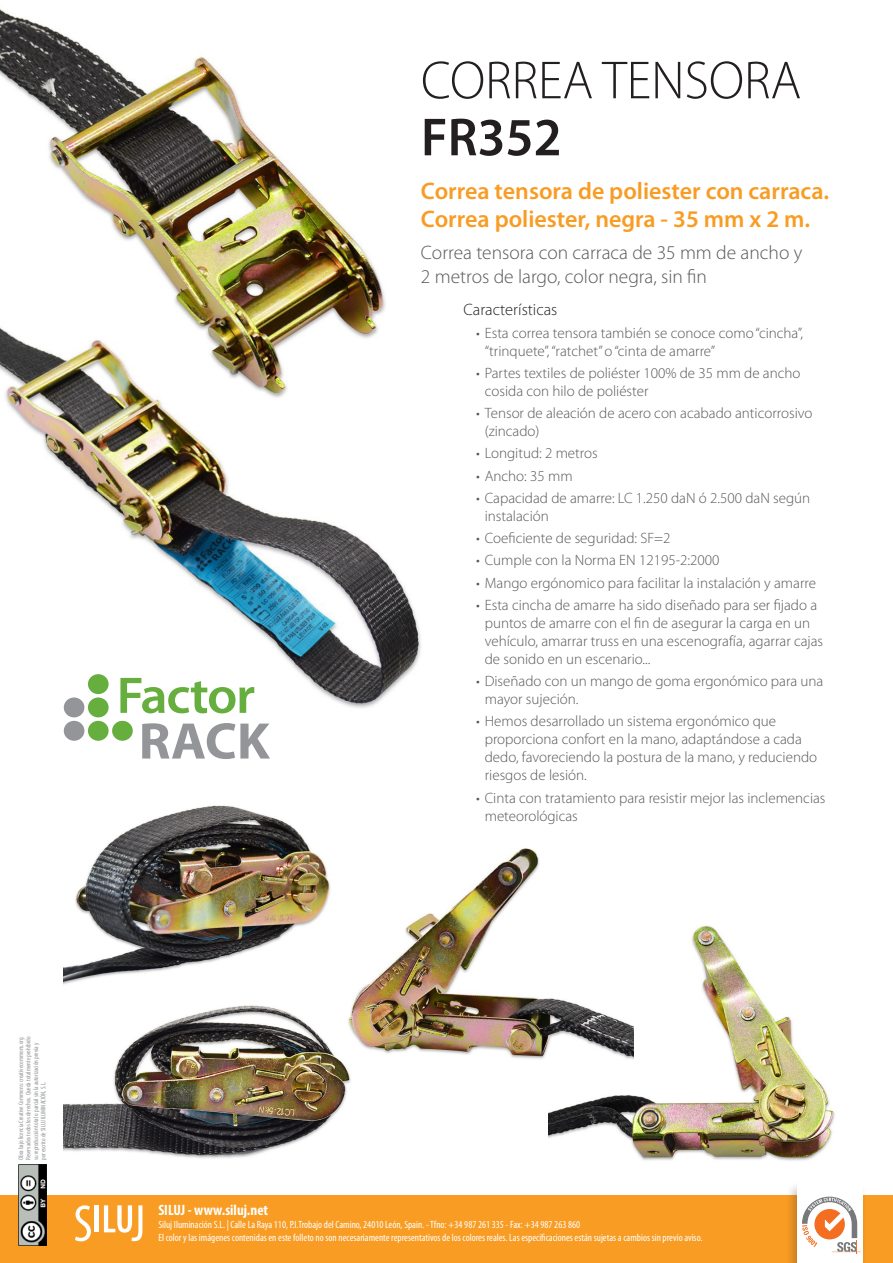
<style>
.page{position:relative;width:893px;height:1263px;background:#fff}
.page>*{position:absolute;margin:0;border:0;box-sizing:border-box;transform-origin:0 0}
.t1{font:300 54px/57px "Myriad Pro";color:#231f20}
.t2{font:600 24px/28.8px "Myriad Pro";color:#f89c23}
.t3{font:300 19.5px/23.4px "Myriad Pro";color:#57585a}
.t4{font:300 16.5px "Myriad Pro";color:#231f20}
.t5{font:300 15px/18px "Myriad Pro";color:#57585a}
.t6{font:700 condensed 15px "Myriad Pro";color:#fff}
.t7{font:condensed 10.5px/12.6px "Myriad Pro";color:#fff}
.t8{font:condensed 6.75px/7.5px "Myriad Pro";color:#939598}
.s1{font-weight:600}
</style>
<div class="page">
<div style="left:0;top:1195px;width:893px;height:68px;background:#f89c23"></div>
<img style="left:18px;top:1164px;width:28px;height:81px">
<svg style="left:75px;top:1222px;width:16px;height:19px"></svg>
<hr style="left:95px;top:1205px;width:4px;height:27px;background:#fff">
<svg style="left:104px;top:1222px;width:38px;height:19px"></svg>
<div style="left:785px;top:1181px;width:82px;height:82px;background:#231f20;opacity:.25"></div>
<div style="left:798px;top:1175px;width:65px;height:88px;background:#fff"></div>
<svg style="left:802px;top:1197px;width:59px;height:57px"></svg>
<img style="left:0;top:9px;width:384px;height:287px">
<img style="left:549px;top:925px;width:286px;height:263px">
<img style="left:0;top:296px;width:421px;height:445px">
<img style="left:357px;top:848px;width:277px;height:253px">
<img style="left:75px;top:805px;width:256px;height:124px">
<img style="left:64px;top:929px;width:293px;height:293px">
<svg style="left:142px;top:723px;width:128px;height:36px"></svg>
<svg style="left:120px;top:678px;width:134px;height:35px"></svg>
<div style="left:88px;top:674px;width:21px;height:20px;background:#66ae3d;border-radius:50%"></div>
<div style="left:88px;top:697px;width:21px;height:20px;background:#66ae3d;border-radius:50%"></div>
<div style="left:88px;top:721px;width:21px;height:20px;background:#66ae3d;border-radius:50%"></div>
<div style="left:112px;top:721px;width:21px;height:20px;background:#66ae3d;border-radius:50%"></div>
<div style="left:64px;top:697px;width:20px;height:20px;background:#939598;border-radius:50%"></div>
<div style="left:64px;top:721px;width:20px;height:20px;background:#939598;border-radius:50%"></div>
<p class="t8" style="left:17px;top:1160px;width:125px;rotate:-90deg">Obra bajo licencia Creative Commons: creativecommons.org Reservados todos los derechos. Queda totalmente prohibido su reproducción total o parcial sin la autorización previa y por escrito de SILUJ ILUMINACIÓN, S.L.</p>
<p class="t1" style="left:421px;top:53px;width:382px">CORREA TENSORA<br><span class="s1">FR352</span></p>
<p class="t2" style="left:421px;top:177px;width:410px">Correa tensora de poliester con carraca.<br>Correa poliester, negra - 35 mm x 2 m.</p>
<p class="t3" style="left:421px;top:241px;width:383px">Correa tensora con carraca de 35 mm de ancho y<br>2 metros de largo, color negra, sin fin</p>
<p class="t4" style="left:463px;top:301px;width:95px">Características</p>
<p class="t5" style="left:485px;top:324px;width:320px;text-indent:-9px">• Esta correa tensora también se conoce como “cincha”, “trinquete”, “ratchet” o “cinta de amarre”</p>
<p class="t5" style="left:485px;top:364px;width:317px;text-indent:-9px">• Partes textiles de poliéster 100% de 35 mm de ancho cosida con hilo de poliéster</p>
<p class="t5" style="left:485px;top:404px;width:329px;text-indent:-9px">• Tensor de aleación de acero con acabado anticorrosivo (zincado)</p>
<p class="t5" style="left:476px;top:445px;width:123px">• Longitud: 2 metros</p>
<p class="t5" style="left:476px;top:467px;width:98px">• Ancho: 35 mm</p>
<p class="t5" style="left:485px;top:489px;width:327px;text-indent:-9px">• Capacidad de amarre: LC 1.250 daN ó 2.500 daN según instalación</p>
<p class="t5" style="left:476px;top:529px;width:196px">• Coeficiente de seguridad: SF=2</p>
<p class="t5" style="left:476px;top:552px;width:245px">• Cumple con la Norma EN 12195-2:2000</p>
<p class="t5" style="left:476px;top:574px;width:341px">• Mango ergónomico para facilitar la instalación y amarre</p>
<p class="t5" style="left:485px;top:596px;width:340px;text-indent:-9px">• Esta cincha de amarre ha sido diseñado para ser fijado a puntos de amarre con el fin de asegurar la carga en un vehículo, amarrar truss en una escenografía, agarrar cajas de sonido en un escenario...</p>
<p class="t5" style="left:485px;top:672px;width:340px;text-indent:-9px">• Diseñado con un mango de goma ergonómico para una mayor sujeción.</p>
<p class="t5" style="left:485px;top:713px;width:334px;text-indent:-9px">• Hemos desarrollado un sistema ergonómico que proporciona confort en la mano, adaptándose a cada dedo, favoreciendo la postura de la mano, y reduciendo riesgos de lesión.</p>
<p class="t5" style="left:485px;top:789px;width:342px;text-indent:-9px">• Cinta con tratamiento para resistir mejor las inclemencias meteorológicas</p>
<p class="t6" style="left:158px;top:1201px;width:111px">SILUJ - www.siluj.net</p>
<p class="t7" style="left:158px;top:1218px;width:545px">Siluj Iluminación S.L. | Calle La Raya 110, P.I.Trobajo del Camino, 24010 León, Spain. - Tfno: +34 987 261 335 - Fax: +34 987 263 860<br>El color y las imágenes contenidas en este folleto no son necesariamente representativos de los colores reales. Las especificaciones están sujetas a cambios sin previo aviso.</p>
</div>
